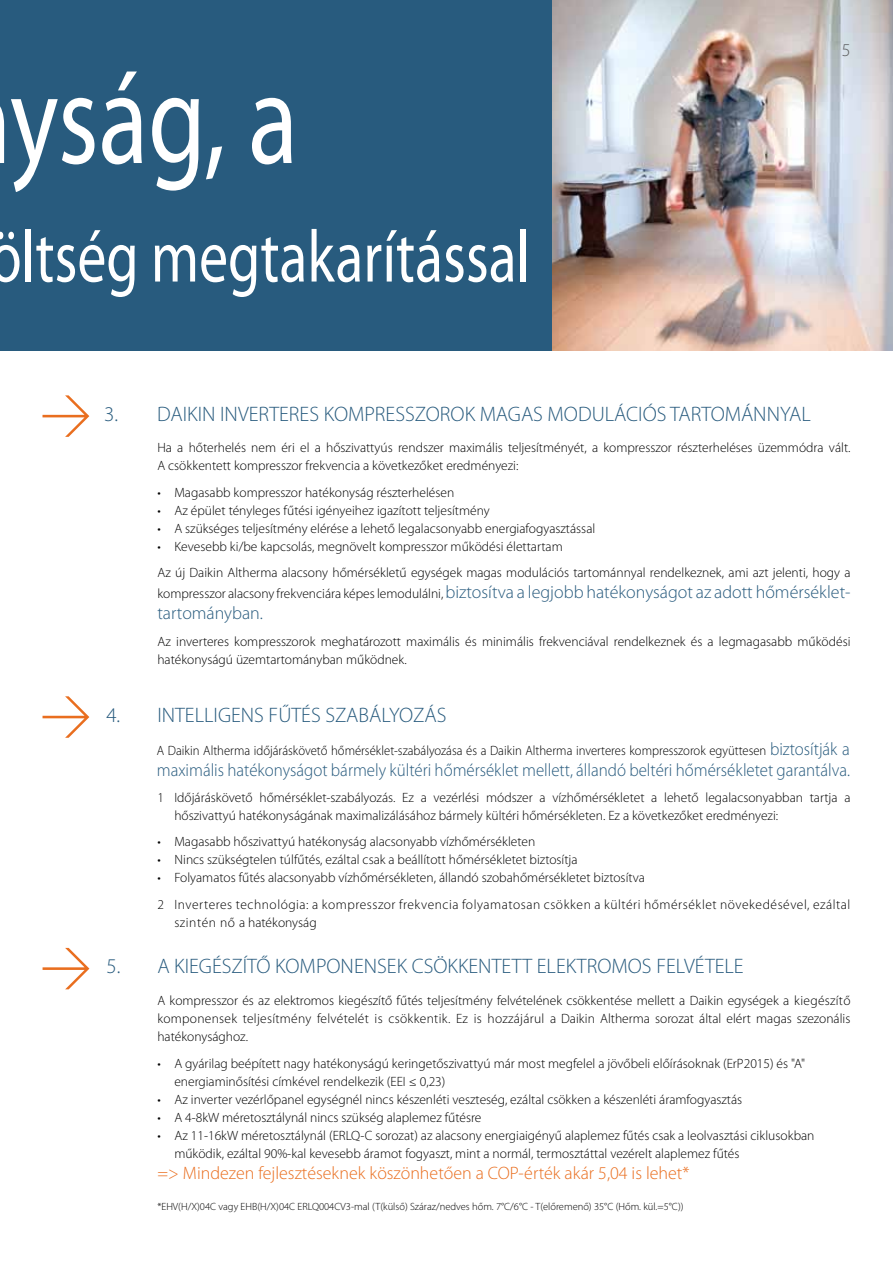
<style>
.page{position:relative;width:893px;height:1263px;background:#fff}
.page>*{position:absolute;margin:0;border:0;box-sizing:border-box;transform-origin:0 0}
.t1{font:132px "Myriad Pro";color:#fff;scale:.78 1}
.t2{font:74.1px "Myriad Pro";color:#fff;scale:.78 1}
.t3{font:300 21px "Myriad Pro";color:#285b7e}
.t4{font:300 18px/21px "Myriad Pro";color:#285b7e}
.t5{font:300 18px "Myriad Pro";color:#285b7e;scale:.94 1}
.t6{font:300 18px "Myriad Pro";color:#e96e1f}
.t7{font:300 18px "Myriad Pro";color:#5a5b5d}
.t8{font:300 13.5px/18px "Myriad Pro";color:#000}
.t9{font:300 13.5px/26.5px "Myriad Pro";letter-spacing:.035em;color:#000}
.t10{font:300 13.5px "Myriad Pro";color:#000;scale:.94 1}
.t11{font:300 10.5px "Myriad Pro";color:#000}
.s1{font-size:13.5px;color:#000}
.s2{font-size:18px;color:#285b7e}
</style>
<div class="page">
<svg style="left:43px;top:395px;width:46px;height:42px"></svg>
<svg style="left:43px;top:948px;width:46px;height:41px"></svg>
<svg style="left:43px;top:696px;width:46px;height:42px"></svg>
<div style="left:0;top:0;width:893px;height:351px;background:#285b7e"></div>
<img style="left:552px;top:0;width:341px;height:351px">
<h1 class="t1" style="left:10px;top:37px;width:371px">yság, a</h1>
<h2 class="t2" style="left:-10px;top:211px;width:694px">öltség megtakarítással</h2>
<h3 class="t7" style="left:842px;top:40px;width:10px">5</h3>
<h3 class="t3" style="left:104px;top:402px;width:708px">3. DAIKIN INVERTERES KOMPRESSZOROK MAGAS MODULÁCIÓS TARTOMÁNNYAL</h3>
<p class="t8" style="left:157px;top:439px;width:695px">Ha a hőterhelés nem éri el a hőszivattyús rendszer maximális teljesítményét, a kompresszor részterheléses üzemmódra vált.<br>A csökkentett kompresszor frekvencia a következőket eredményezi:</p>
<p class="t8" style="left:157px;top:483px;width:298px">• Magasabb kompresszor hatékonyság részterhelésen</p>
<p class="t8" style="left:157px;top:501px;width:334px">• Az épület tényleges fűtési igényeihez igazított teljesítmény</p>
<p class="t8" style="left:157px;top:519px;width:439px">• A szükséges teljesítmény elérése a lehető legalacsonyabb energiafogyasztással</p>
<p class="t8" style="left:157px;top:533px;width:695px;line-height:26.5px">• Kevesebb ki/be kapcsolás, megnövelt kompresszor működési élettartam<br>Az új Daikin Altherma alacsony hőmérsékletű egységek magas modulációs tartománnyal rendelkeznek, ami azt jelenti, hogy a</p>
<h3 class="t4" style="left:157px;top:582px;width:695px"><span class="s1">kompresszor alacsony frekvenciára képes lemodulálni,</span> biztosítva a legjobb hatékonyságot az adott hőmérséklet&shy;tartományban.</h3>
<p class="t8" style="left:157px;top:632px;width:695px">Az inverteres kompresszorok meghatározott maximális és minimális frekvenciával rendelkeznek és a legmagasabb működési hatékonyságú üzemtartományban működnek.</p>
<h3 class="t3" style="left:106px;top:703px;width:342px">4. INTELLIGENS FŰTÉS SZABÁLYOZÁS</h3>
<p class="t10" style="left:157px;top:743px;width:739px">A Daikin Altherma időjáráskövető hőmérséklet-szabályozása és a Daikin Altherma inverteres kompresszorok együttesen <span class="s2">biztosítják a</span></p>
<h3 class="t5" style="left:157px;top:760px;width:739px">maximális hatékonyságot bármely kültéri hőmérséklet mellett, állandó beltéri hőmérsékletet garantálva.</h3>
<p class="t8" style="left:174px;top:788px;width:678px;text-indent:-17px">1 Időjáráskövető hőmérséklet-szabályozás. Ez a vezérlési módszer a vízhőmérsékletet a lehető legalacsonyabban tartja a hőszivattyú hatékonyságának maximalizálásához bármely kültéri hőmérsékleten. Ez a következőket eredményezi:</p>
<p class="t8" style="left:157px;top:833px;width:379px">• Magasabb hőszivattyú hatékonyság alacsonyabb vízhőmérsékleten</p>
<p class="t8" style="left:157px;top:851px;width:422px">• Nincs szükségtelen túlfűtés, ezáltal csak a beállított hőmérsékletet biztosítja</p>
<p class="t9" style="left:157px;top:865px;width:695px">• Folyamatos fűtés alacsonyabb vízhőmérsékleten, állandó szobahőmérsékletet biztosítva<br>2 Inverteres technológia: a kompresszor frekvencia folyamatosan csökken a kültéri hőmérséklet növekedésével, ezáltal</p>
<p class="t8" style="left:174px;top:913px;width:144px">szintén nő a hatékonyság</p>
<h3 class="t3" style="left:106px;top:954px;width:639px">5. A KIEGÉSZÍTŐ KOMPONENSEK CSÖKKENTETT ELEKTROMOS FELVÉTELE</h3>
<p class="t8" style="left:157px;top:992px;width:695px;text-align:justify">A kompresszor és az elektromos kiegészítő fűtés teljesítmény felvételének csökkentése mellett a Daikin egységek a kiegészítő komponensek teljesítmény felvételét is csökkentik. Ez is hozzájárul a Daikin Altherma sorozat által elért magas szezonális hatékonysághoz.</p>
<p class="t8" style="left:174px;top:1054px;width:632px;text-indent:-17px">• A gyárilag beépített nagy hatékonyságú keringetőszivattyú már most megfelel a jövőbeli előírásoknak (ErP2015) és "A" energiaminősítési címkével rendelkezik (EEI ≤ 0,23)</p>
<p class="t8" style="left:157px;top:1090px;width:586px">• Az inverter vezérlőpanel egységnél nincs készenléti veszteség, ezáltal csökken a készenléti áramfogyasztás</p>
<p class="t8" style="left:157px;top:1108px;width:326px">• A 4-8kW méretosztálynál nincs szükség alaplemez fűtésre</p>
<p class="t8" style="left:174px;top:1126px;width:642px;text-indent:-17px">• Az 11-16kW méretosztálynál (ERLQ-C sorozat) az alacsony energiaigényű alaplemez fűtés csak a leolvasztási ciklusokban működik, ezáltal 90%-kal kevesebb áramot fogyaszt, mint a normál, termosztáttal vezérelt alaplemez fűtés</p>
<h3 class="t6" style="left:157px;top:1163px;width:534px">=&gt; Mindezen fejlesztéseknek köszönhetően a COP-érték akár 5,04 is lehet*</h3>
<p class="t11" style="left:157px;top:1200px;width:528px">*EHV(H/X)04C vagy EHB(H/X)04C ERLQ004CV3-mal (T(külső) Száraz/nedves hőm. 7°C/6°C - T(előremenő) 35°C (Hőm. kül.=5°C))</p>
</div>
